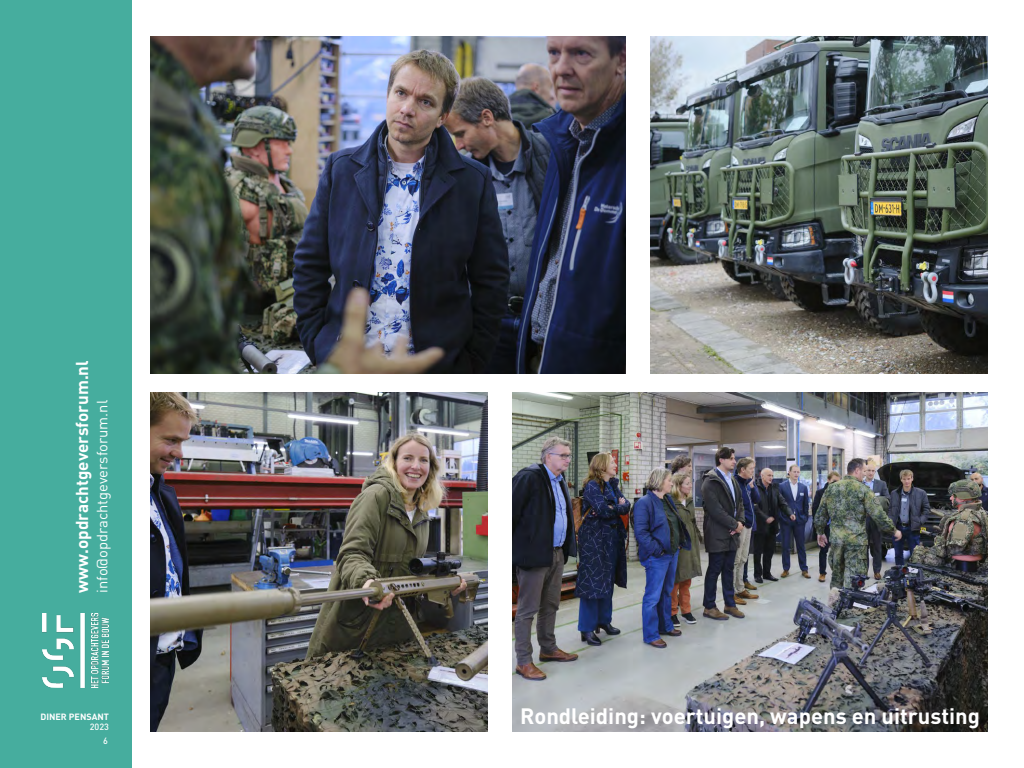
<style>
.page{position:relative;width:1024px;height:768px;background:#fff}
.page>*{position:absolute;margin:0;border:0;box-sizing:border-box;transform-origin:0 0}
.t1{font:700 22px "DIN Pro";color:#fff}
.t2{font:700 17.1px "DIN Pro";color:#fff}
.t3{font:14.8px "DIN Pro";color:#fff}
.t4{font:700 9px "DIN Pro";color:#fff}
.t5{font:500 9px/13.8px "DIN Pro";color:#fff;text-align:right}
</style>
<div class="page">
<div style="left:0;top:0;width:132px;height:768px;background:#46ad9e"></div>
<img style="left:43px;top:613px;width:65px;height:74px">
<img style="left:150px;top:36px;width:476px;height:338px">
<img style="left:650px;top:36px;width:338px;height:338px">
<img style="left:512px;top:392px;width:476px;height:340px">
<img style="left:150px;top:392px;width:338px;height:340px">
<p class="t2" style="left:70px;top:593px;width:234px;rotate:-90deg">www.opdrachtgeversforum.nl</p>
<p class="t3" style="left:92px;top:593px;width:194px;rotate:-90deg">info@opdrachtgeversforum.nl</p>
<p class="t4" style="left:40px;top:710px;width:70px">DINER PENSANT</p>
<p class="t5" style="left:90px;top:720px;width:21px">2023<br>6</p>
<p class="t1" style="left:520px;top:701px;width:461px">Rondleiding: voertuigen, wapens en uitrusting</p>
</div>
